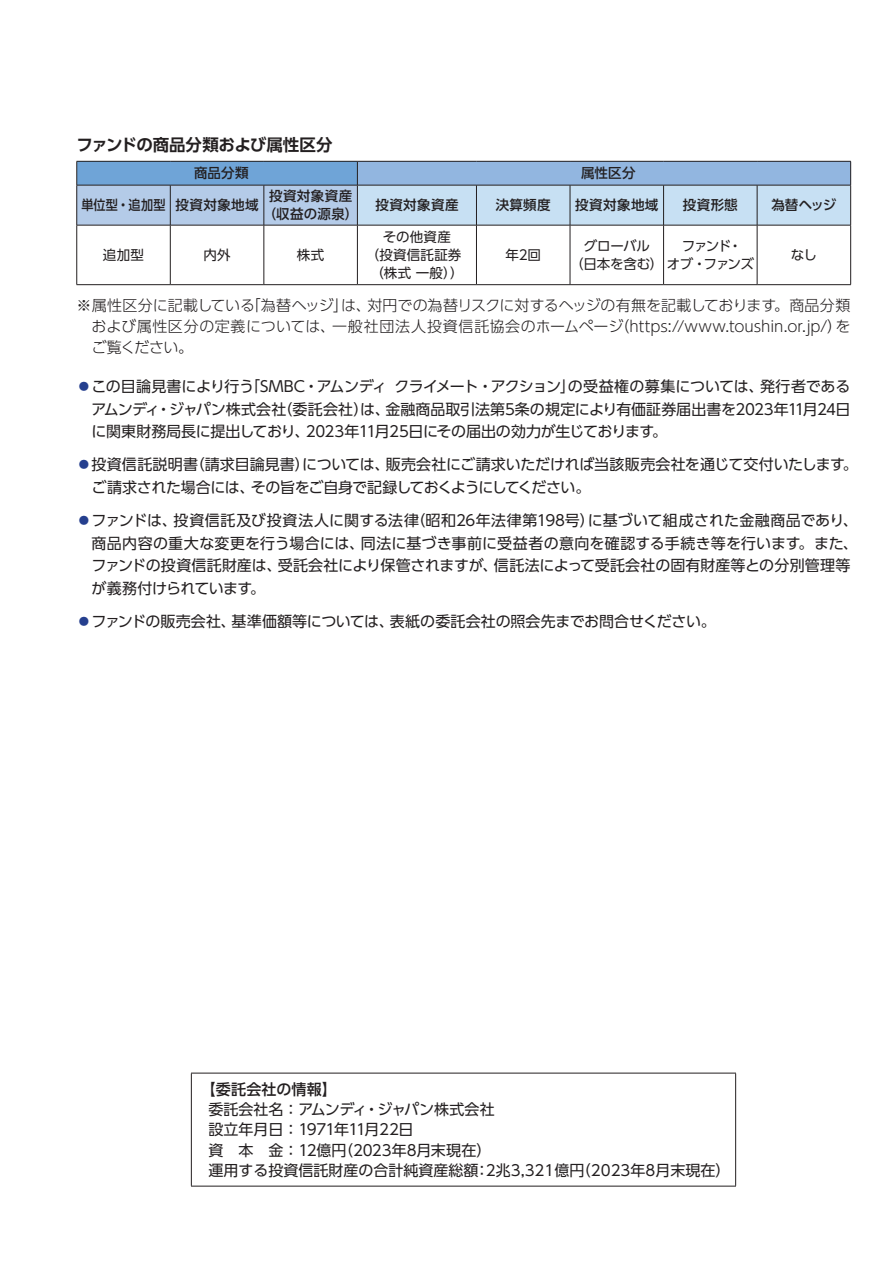
<style>
.page{position:relative;width:893px;height:1263px;background:#fff}
.page>*{position:absolute;margin:0;border:0;box-sizing:border-box;transform-origin:0 0}
.t1{font:700 16.5px "UD Shin Go Pr 6 N De";letter-spacing:-.015em;color:#231f20}
.t2{font:15px/22.5px "UD Shin Go Pr 6 N";color:#231f20}
.t3{font:300 15px/21px "UD Shin Go Pr 6 N";color:#231f20;text-align:justify}
.t4{font:500 15px "UD Shin Go Pr 6 N";letter-spacing:.015em;color:#231f20}
.t5{font:500 13.5px/18px "UD Shin Go Pr 6 N";letter-spacing:.03em;color:#231f20;text-align:center}
.t6{font:13.5px/18px "UD Shin Go Pr 6 N";letter-spacing:-.005em;color:#231f20}
.t7{font:13.5px/18px "UD Shin Go Pr 6 N";letter-spacing:.02em;color:#231f20;text-align:center}
.t8{font:500 13.5px "UD Shin Go Pr 6 N";letter-spacing:.03em;color:#231f20;scale:.9 1}
.s1{color:#253f8e}
</style>
<div class="page">
<svg style="left:77px;top:226px;width:680px;height:58px"></svg>
<svg style="left:76px;top:161px;width:775px;height:64px;background:#a6c4e2"></svg>
<hr style="left:77px;top:185px;width:93px;height:1px;background:#231f20">
<hr style="left:76px;top:185px;width:1px;height:40px;background:#231f20">
<hr style="left:170px;top:185px;width:94px;height:1px;background:#231f20">
<hr style="left:170px;top:185px;width:1px;height:40px;background:#231f20">
<hr style="left:264px;top:185px;width:93px;height:1px;background:#231f20">
<hr style="left:264px;top:185px;width:1px;height:40px;background:#231f20">
<hr style="left:357px;top:185px;width:119px;height:1px;background:#231f20">
<hr style="left:357px;top:185px;width:1px;height:40px;background:#231f20">
<hr style="left:476px;top:185px;width:94px;height:1px;background:#231f20">
<hr style="left:476px;top:185px;width:1px;height:40px;background:#231f20">
<hr style="left:570px;top:185px;width:94px;height:1px;background:#231f20">
<hr style="left:570px;top:185px;width:1px;height:40px;background:#231f20">
<hr style="left:664px;top:185px;width:93px;height:1px;background:#231f20">
<hr style="left:663px;top:185px;width:1px;height:40px;background:#231f20">
<hr style="left:757px;top:185px;width:94px;height:1px;background:#231f20">
<hr style="left:757px;top:185px;width:1px;height:40px;background:#231f20">
<hr style="left:850px;top:185px;width:1px;height:40px;background:#231f20">
<hr style="left:77px;top:225px;width:93px;height:1px;background:#231f20">
<hr style="left:76px;top:225px;width:1px;height:59px;background:#231f20">
<hr style="left:170px;top:225px;width:94px;height:1px;background:#231f20">
<hr style="left:170px;top:225px;width:1px;height:59px;background:#231f20">
<hr style="left:264px;top:225px;width:93px;height:1px;background:#231f20">
<hr style="left:264px;top:225px;width:1px;height:59px;background:#231f20">
<hr style="left:357px;top:225px;width:119px;height:1px;background:#231f20">
<hr style="left:357px;top:225px;width:1px;height:59px;background:#231f20">
<hr style="left:476px;top:225px;width:94px;height:1px;background:#231f20">
<hr style="left:476px;top:225px;width:1px;height:59px;background:#231f20">
<hr style="left:570px;top:225px;width:94px;height:1px;background:#231f20">
<hr style="left:570px;top:225px;width:1px;height:59px;background:#231f20">
<hr style="left:664px;top:225px;width:93px;height:1px;background:#231f20">
<hr style="left:663px;top:225px;width:1px;height:59px;background:#231f20">
<hr style="left:757px;top:225px;width:94px;height:1px;background:#231f20">
<hr style="left:757px;top:225px;width:1px;height:59px;background:#231f20">
<hr style="left:850px;top:225px;width:1px;height:59px;background:#231f20">
<hr style="left:77px;top:284px;width:93px;height:1px;background:#231f20">
<hr style="left:170px;top:284px;width:94px;height:1px;background:#231f20">
<hr style="left:264px;top:284px;width:93px;height:1px;background:#231f20">
<hr style="left:357px;top:284px;width:119px;height:1px;background:#231f20">
<hr style="left:476px;top:284px;width:94px;height:1px;background:#231f20">
<hr style="left:570px;top:284px;width:94px;height:1px;background:#231f20">
<hr style="left:664px;top:284px;width:93px;height:1px;background:#231f20">
<hr style="left:757px;top:284px;width:94px;height:1px;background:#231f20">
<hr style="left:191px;top:1073px;width:545px;height:1px;background:#231f20">
<hr style="left:191px;top:1073px;width:1px;height:113px;background:#231f20">
<hr style="left:735px;top:1073px;width:1px;height:113px;background:#231f20">
<hr style="left:191px;top:1186px;width:545px;height:1px;background:#231f20">
<p class="t1" style="left:77px;top:131px;width:258px">ファンドの商品分類および属性区分</p>
<p class="t5" style="left:194px;top:164px;width:56px">商品分類</p>
<p class="t5" style="left:581px;top:164px;width:56px">属性区分</p>
<p class="t8" style="left:81px;top:194px;width:198px">単位型・追加型 投資対象地域</p>
<p class="t5" style="left:263px;top:187px;width:97px">投資対象資産（収益の源泉）</p>
<p class="t5" style="left:375px;top:196px;width:85px">投資対象資産</p>
<p class="t5" style="left:496px;top:196px;width:56px">決算頻度</p>
<p class="t5" style="left:575px;top:196px;width:85px">投資対象地域</p>
<p class="t5" style="left:683px;top:196px;width:56px">投資形態</p>
<p class="t5" style="left:771px;top:196px;width:67px">為替ヘッジ</p>
<p class="t6" style="left:103px;top:245px;width:43px">追加型</p>
<p class="t6" style="left:204px;top:245px;width:29px">内外</p>
<p class="t6" style="left:297px;top:245px;width:29px">株式</p>
<p class="t7" style="left:366px;top:227px;width:99px">その他資産<br>（投資信託証券（株式一般））</p>
<p class="t6" style="left:505px;top:245px;width:37px">年2回</p>
<p class="t6" style="left:570px;top:236px;width:185px;text-indent:14px">グローバル<br>（日本を含む）オブ・ファンズ</p>
<p class="t6" style="left:682px;top:236px;width:62px">ファンド・</p>
<p class="t6" style="left:791px;top:245px;width:27px">なし</p>
<p class="t3" style="left:92px;top:294px;width:760px;text-indent:-15px">※属性区分に記載している「為替ヘッジ」は、対円での為替リスクに対するヘッジの有無を記載しております。商品分類および属性区分の定義については、一般社団法人投資信託協会のホームページ（https://www.toushin.or.jp/）をご覧ください。</p>
<p class="t2" style="left:91px;top:375px;width:761px;text-align:justify;text-indent:-15px"><span class="s1">⃝</span>この目論見書により行う「SMBC・アムンディ　クライメート・アクション」の受益権の募集については、発行者であるアムンディ・ジャパン株式会社（委託会社）は、金融商品取引法第5条の規定により有価証券届出書を2023年11月24日に関東財務局長に提出しており、2023年11月25日にその届出の効力が生じております。</p>
<p class="t2" style="left:92px;top:453px;width:768px;text-indent:-15px"><span class="s1">⃝</span>投資信託説明書（請求目論見書）については、販売会社にご請求いただければ当該販売会社を通じて交付いたします。ご請求された場合には、その旨をご自身で記録しておくようにしてください。</p>
<p class="t2" style="left:92px;top:509px;width:768px;text-indent:-15px"><span class="s1">⃝</span>ファンドは、投資信託及び投資法人に関する法律（昭和26年法律第198号）に基づいて組成された金融商品であり、商品内容の重大な変更を行う場合には、同法に基づき事前に受益者の意向を確認する手続き等を行います。また、ファンドの投資信託財産は、受託会社により保管されますが、信託法によって受託会社の固有財産等との分別管理等が義務付けられています。</p>
<p class="t2" style="left:77px;top:609px;width:641px"><span class="s1">⃝</span>ファンドの販売会社、基準価額等については、表紙の委託会社の照会先までお問合せください。</p>
<p class="t4" style="left:201px;top:1077px;width:137px">【委託会社の情報】</p>
<p class="t2" style="left:208px;top:1099px;width:523px;line-height:20.2px">委託会社名：アムンディ・ジャパン株式会社<br>設立年月日：1971年11月22日<br>資　本　金：12億円（2023年8月末現在）<br>運用する投資信託財産の合計純資産総額：2兆3,321億円（2023年8月末現在）</p>
</div>
